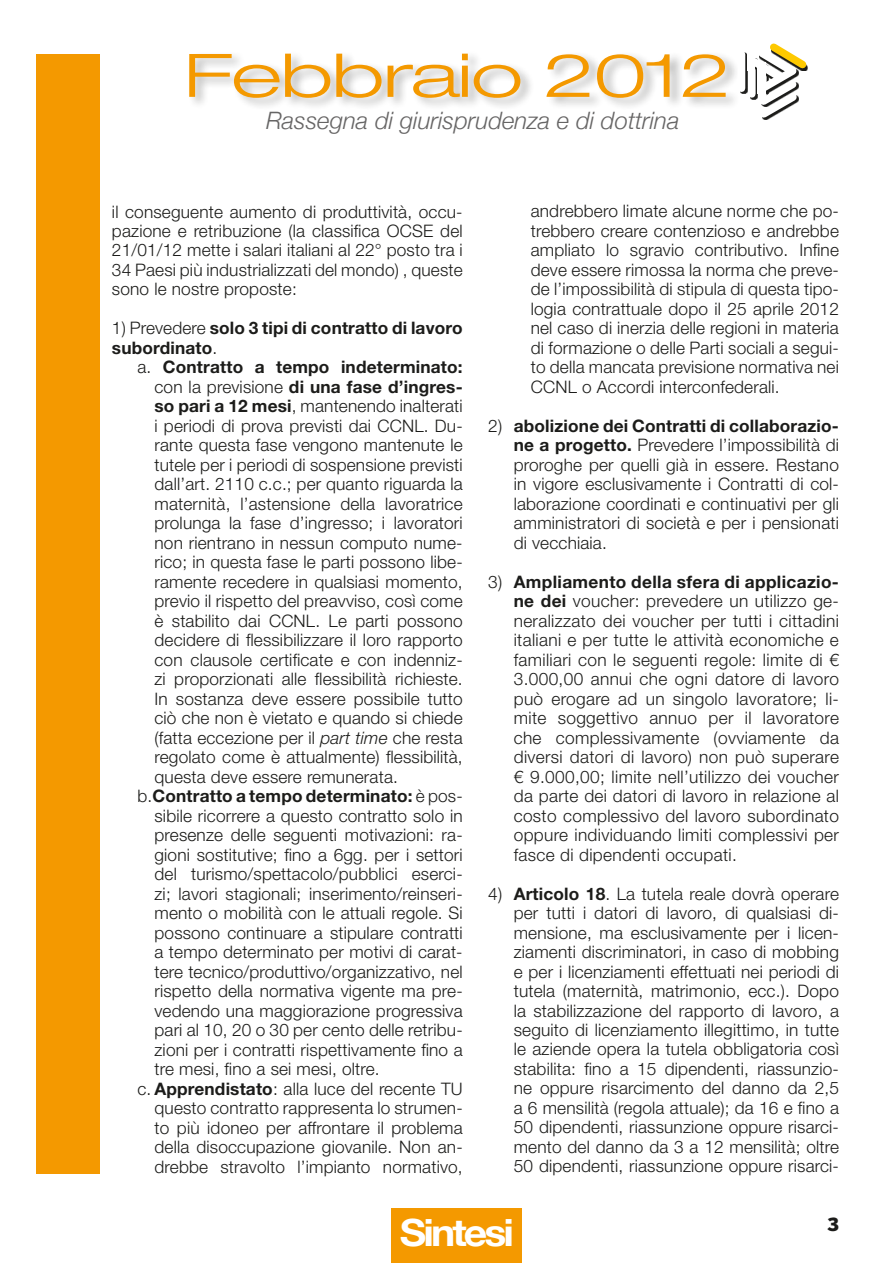
<style>
.page{position:relative;width:893px;height:1263px;background:#fff}
.page>*{position:absolute;margin:0;border:0;box-sizing:border-box;transform-origin:0 0}
.t1{font:300 expanded 60px "Helvetica Neue LT Std";letter-spacing:-.02em;color:#f49900;scale:1.32 1}
.t2{font:700 37.5px "Helvetica Neue";letter-spacing:-.07em;color:#fff;scale:1.09 1}
.t3{font:italic 300 24px "Helvetica Neue";color:#666565}
.t4{font:900 18px "Benton Sans";color:#1c1c1a}
.t5{font:300 17.25px/19.5px "Helvetica Neue LT Std";letter-spacing:.01em;color:#1c1c1a;text-align:justify}
.t6{font:700 17.25px/19.5px "Helvetica Neue LT Std";letter-spacing:.01em;color:#1c1c1a}
.s1{font-weight:300}
.s2{font-weight:700}
.s3{font-style:italic}
</style>
<div class="page">
<div style="left:36px;top:54px;width:63px;height:1120px;background:#f49900"></div>
<div style="left:391px;top:1209px;width:131px;height:54px;background:#f49900"></div>
<div style="left:188px;top:50px;width:552px;height:61px;background:#1c1c1a;opacity:.3"></div>
<div style="left:738px;top:55px;width:7px;height:33px;background:#fff"></div>
<svg style="left:743px;top:43px;width:65px;height:77px"></svg>
<div style="left:748px;top:52px;width:7px;height:19px;background:#fff"></div>
<div style="left:758px;top:63px;width:8px;height:31px;background:#fff"></div>
<h1 class="t1" style="left:184px;top:40px;width:416px">Febbraio 2012</h1>
<h3 class="t3" style="left:266px;top:106px;width:415px">Rassegna di giurisprudenza e di dottrina</h3>
<p class="t5" style="left:112px;top:201px;width:352px">il conseguente aumento di produttività, occu&shy;pazione e retribuzione (la classifica OCSE del 21/01/12 mette i salari italiani al 22° posto tra i 34 Paesi più industrializzati del mondo) , queste sono le nostre proposte:</p>
<p class="t6" style="left:112px;top:318px;width:352px"><span class="s1">1) Prevedere</span> solo 3 tipi di contratto di lavoro subordinato<span class="s1">.</span></p>
<p class="t6" style="left:137px;top:357px;width:327px"><span class="s1">a.</span> Contratto a tempo indeterminato:</p>
<p class="t6" style="left:154px;top:377px;width:310px"><span class="s1">con la previsione</span> di una fase d’ingres-</p>
<p class="t5" style="left:154px;top:396px;width:310px"><span class="s2">so pari a 12 mesi</span>, mantenendo inalterati</p>
<p class="t5" style="left:154px;top:416px;width:310px">i periodi di prova previsti dai CCNL. Du-</p>
<p class="t5" style="left:154px;top:435px;width:310px">rante questa fase vengono mantenute le</p>
<p class="t5" style="left:154px;top:455px;width:310px">tutele per i periodi di sospensione previsti</p>
<p class="t5" style="left:154px;top:474px;width:310px">dall’art. 2110 c.c.; per quanto riguarda la</p>
<p class="t5" style="left:154px;top:494px;width:310px">maternità, l’astensione della lavoratrice</p>
<p class="t5" style="left:154px;top:513px;width:310px">prolunga la fase d’ingresso; i lavoratori</p>
<p class="t5" style="left:154px;top:533px;width:310px">non rientrano in nessun computo nume-</p>
<p class="t5" style="left:154px;top:552px;width:310px">rico; in questa fase le parti possono libe-</p>
<p class="t5" style="left:154px;top:572px;width:310px">ramente recedere in qualsiasi momento,</p>
<p class="t5" style="left:154px;top:591px;width:310px">previo il rispetto del preavviso, così come</p>
<p class="t5" style="left:154px;top:611px;width:310px">è stabilito dai CCNL. Le parti possono</p>
<p class="t5" style="left:154px;top:630px;width:310px">decidere di flessibilizzare il loro rapporto</p>
<p class="t5" style="left:154px;top:650px;width:310px">con clausole certificate e con indenniz-</p>
<p class="t5" style="left:154px;top:669px;width:310px">zi proporzionati alle flessibilità richieste.</p>
<p class="t5" style="left:154px;top:689px;width:310px">In sostanza deve essere possibile tutto</p>
<p class="t5" style="left:154px;top:708px;width:310px">ciò che non è vietato e quando si chiede</p>
<p class="t5" style="left:154px;top:728px;width:310px">(fatta eccezione per il <span class="s3">part time</span> che resta</p>
<p class="t5" style="left:154px;top:747px;width:310px">regolato come è attualmente) flessibilità,</p>
<p class="t5" style="left:154px;top:767px;width:245px">questa deve essere remunerata.</p>
<p class="t6" style="left:137px;top:786px;width:327px"><span class="s1">b.</span>Contratto a tempo determinato: <span class="s1">è pos-</span></p>
<p class="t5" style="left:154px;top:806px;width:310px">sibile ricorrere a questo contratto solo in</p>
<p class="t5" style="left:154px;top:825px;width:310px">presenze delle seguenti motivazioni: ra-</p>
<p class="t5" style="left:154px;top:844px;width:310px">gioni sostitutive; fino a 6gg. per i settori</p>
<p class="t5" style="left:154px;top:864px;width:310px">del turismo/spettacolo/pubblici eserci-</p>
<p class="t5" style="left:154px;top:883px;width:310px">zi; lavori stagionali; inserimento/reinseri-</p>
<p class="t5" style="left:154px;top:903px;width:310px">mento o mobilità con le attuali regole. Si</p>
<p class="t5" style="left:154px;top:922px;width:310px">possono continuare a stipulare contratti</p>
<p class="t5" style="left:154px;top:942px;width:310px">a tempo determinato per motivi di carat-</p>
<p class="t5" style="left:154px;top:961px;width:310px">tere tecnico/produttivo/organizzativo, nel</p>
<p class="t5" style="left:154px;top:981px;width:310px">rispetto della normativa vigente ma pre-</p>
<p class="t5" style="left:154px;top:1000px;width:310px">vedendo una maggiorazione progressiva</p>
<p class="t5" style="left:154px;top:1020px;width:310px">pari al 10, 20 o 30 per cento delle retribu-</p>
<p class="t5" style="left:154px;top:1039px;width:310px">zioni per i contratti rispettivamente fino a</p>
<p class="t5" style="left:154px;top:1059px;width:227px">tre mesi, fino a sei mesi, oltre.</p>
<p class="t5" style="left:137px;top:1078px;width:327px">c. <span class="s2">Apprendistato</span>: alla luce del recente TU</p>
<p class="t5" style="left:154px;top:1098px;width:310px">questo contratto rappresenta lo strumen-</p>
<p class="t5" style="left:154px;top:1117px;width:310px">to più idoneo per affrontare il problema</p>
<p class="t5" style="left:154px;top:1137px;width:310px">della disoccupazione giovanile. Non an-</p>
<p class="t5" style="left:154px;top:1156px;width:310px">drebbe stravolto l’impianto normativo,</p>
<p class="t5" style="left:531px;top:201px;width:310px">andrebbero limate alcune norme che po&shy;trebbero creare contenzioso e andrebbe ampliato lo sgravio contributivo. Infine deve essere rimossa la norma che preve&shy;de l’impossibilità di stipula di questa tipo&shy;logia contrattuale dopo il 25 aprile 2012 nel caso di inerzia delle regioni in materia di formazione o delle Parti sociali a segui&shy;to della mancata previsione normativa nei CCNL o Accordi interconfederali.</p>
<p class="t5" style="left:514px;top:415px;width:327px;text-indent:-26px">2) <span class="s2">abolizione dei Contratti di collaborazio&shy;ne a progetto.</span> Prevedere l’impossibilità di proroghe per quelli già in essere. Restano in vigore esclusivamente i Contratti di col&shy;laborazione coordinati e continuativi per gli amministratori di società e per i pensionati di vecchiaia.</p>
<p class="t5" style="left:514px;top:571px;width:327px;text-indent:-26px">3) <span class="s2">Ampliamento della sfera di applicazio&shy;ne dei</span> voucher: prevedere un utilizzo ge&shy;neralizzato dei voucher per tutti i cittadini italiani e per tutte le attività economiche e familiari con le seguenti regole: limite di € 3.000,00 annui che ogni datore di lavoro può erogare ad un singolo lavoratore; li&shy;mite soggettivo annuo per il lavoratore che complessivamente (ovviamente da diversi datori di lavoro) non può superare € 9.000,00; limite nell’utilizzo dei voucher da parte dei datori di lavoro in relazione al costo complessivo del lavoro subordinato oppure individuando limiti complessivi per fasce di dipendenti occupati.</p>
<p class="t5" style="left:514px;top:883px;width:327px;text-indent:-26px">4) <span class="s2">Articolo 18</span>. La tutela reale dovrà operare per tutti i datori di lavoro, di qualsiasi di&shy;mensione, ma esclusivamente per i licen&shy;ziamenti discriminatori, in caso di mobbing e per i licenziamenti effettuati nei periodi di tutela (maternità, matrimonio, ecc.). Dopo la stabilizzazione del rapporto di lavoro, a seguito di licenziamento illegittimo, in tutte le aziende opera la tutela obbligatoria così stabilita: fino a 15 dipendenti, riassunzio&shy;ne oppure risarcimento del danno da 2,5 a 6 mensilità (regola attuale); da 16 e fino a 50 dipendenti, riassunzione oppure risarci&shy;mento del danno da 3 a 12 mensilità; oltre 50 dipendenti, riassunzione oppure risarci-</p>
<h2 class="t2" style="left:400px;top:1209px;width:106px">Sintesi</h2>
<p class="t4" style="left:827px;top:1213px;width:13px">3</p>
</div>
